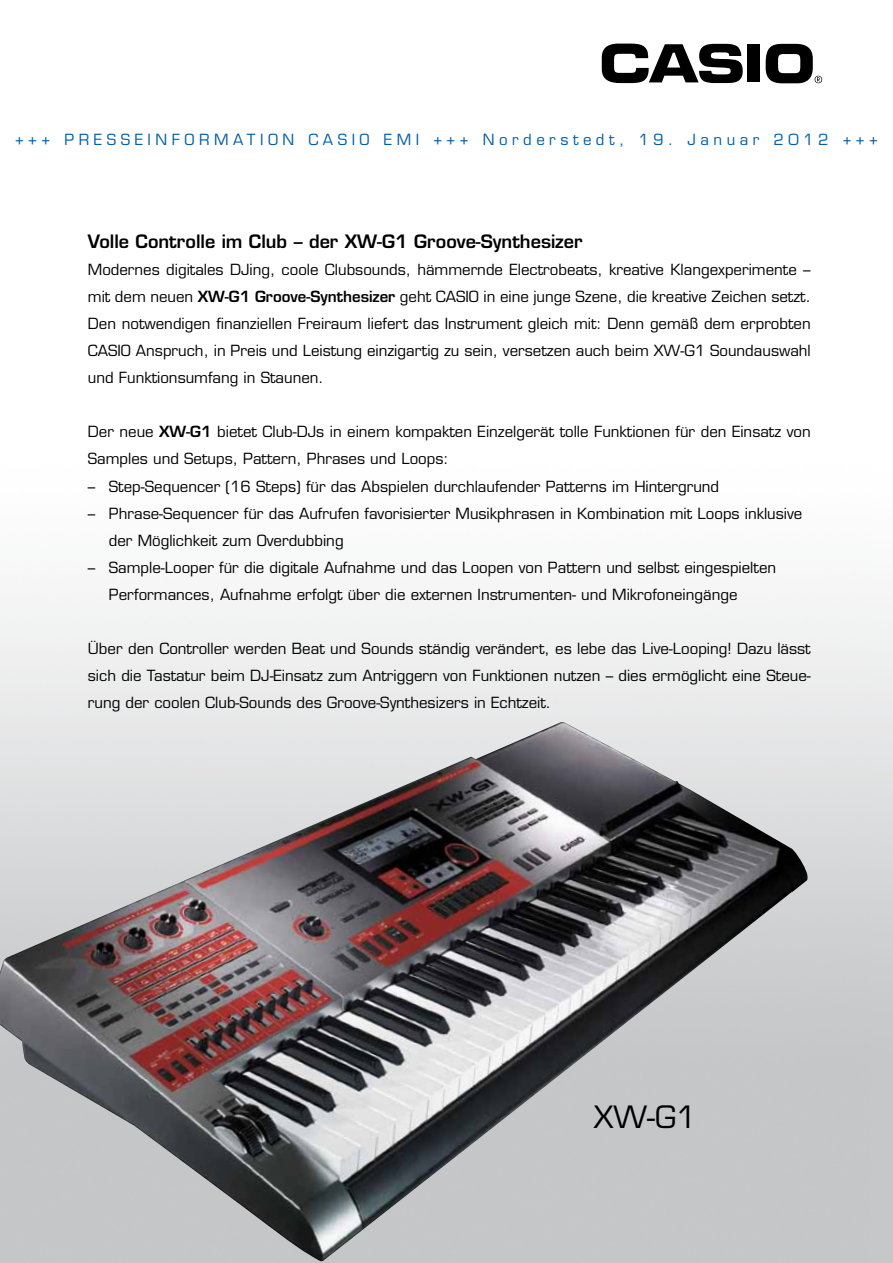
<style>
.page{position:relative;width:893px;height:1263px;background:#fff}
.page>*{position:absolute;margin:0;border:0;box-sizing:border-box;transform-origin:0 0}
.t1{font:30px "Eurostile";color:#000}
.t2{font:600 18px "Eurostile";color:#000}
.t3{font:15px/27px "Eurostile";color:#000}
.t4{font:15px "Eurostile";letter-spacing:.3em;color:#005ea8}
.s1{font-weight:600}
</style>
<div class="page">
<img style="left:0;top:43px;width:872px;height:1220px">
<div style="left:748px;top:45px;width:12px;height:37px;background:#000"></div>
<svg style="left:766px;top:44px;width:56px;height:39px"></svg>
<svg style="left:602px;top:44px;width:141px;height:39px"></svg>
<img style="left:0;top:722px;width:808px;height:540px">
<p class="t4" style="left:15px;top:130px;width:864px">+++ PRESSEINFORMATION CASIO EMI +++ Norderstedt, 19. Januar 2012 +++</p>
<p class="t2" style="left:88px;top:231px;width:496px">Volle Controlle im Club – der XW-G1 Groove-Synthesizer</p>
<p class="t3" style="left:88px;top:256px;width:724px;text-align:justify">Modernes digitales DJing, coole Clubsounds, hämmernde Electrobeats, kreative Klangexperimente – mit dem neuen <span class="s1">XW-G1 Groove-Synthesizer</span> geht CASIO in eine junge Szene, die kreative Zeichen setzt.<br>Den notwendigen finanziellen Freiraum liefert das Instrument gleich mit: Denn gemäß dem erprobten CASIO Anspruch, in Preis und Leistung einzigartig zu sein, versetzen auch beim XW-G1 Soundauswahl und Funktionsumfang in Staunen.</p>
<p class="t3" style="left:88px;top:418px;width:724px">Der neue <span class="s1">XW-G1</span> bietet Club-DJs in einem kompakten Einzelgerät tolle Funktionen für den Einsatz von<br>Samples und Setups, Pattern, Phrases und Loops:</p>
<p class="t3" style="left:88px;top:472px;width:633px">– Step-Sequencer (16 Steps) für das Abspielen durchlaufender Patterns im Hintergrund</p>
<p class="t3" style="left:109px;top:499px;width:695px;text-indent:-21px">– Phrase-Sequencer für das Aufrufen favorisierter Musikphrasen in Kombination mit Loops inklusive der Möglichkeit zum Overdubbing</p>
<p class="t3" style="left:109px;top:553px;width:669px;text-indent:-21px">– Sample-Looper für die digitale Aufnahme und das Loopen von Pattern und selbst eingespielten<br>Performances, Aufnahme erfolgt über die externen Instrumenten- und Mikrofoneingänge</p>
<p class="t3" style="left:88px;top:634px;width:724px;text-align:justify">Über den Controller werden Beat und Sounds ständig verändert, es lebe das Live-Looping! Dazu lässt sich die Tastatur beim DJ-Einsatz zum Antriggern von Funktionen nutzen – dies ermöglicht eine Steue&shy;rung der coolen Club-Sounds des Groove-Synthesizers in Echtzeit.</p>
<h1 class="t1" style="left:594px;top:1099px;width:104px">XW-G1</h1>
</div>
